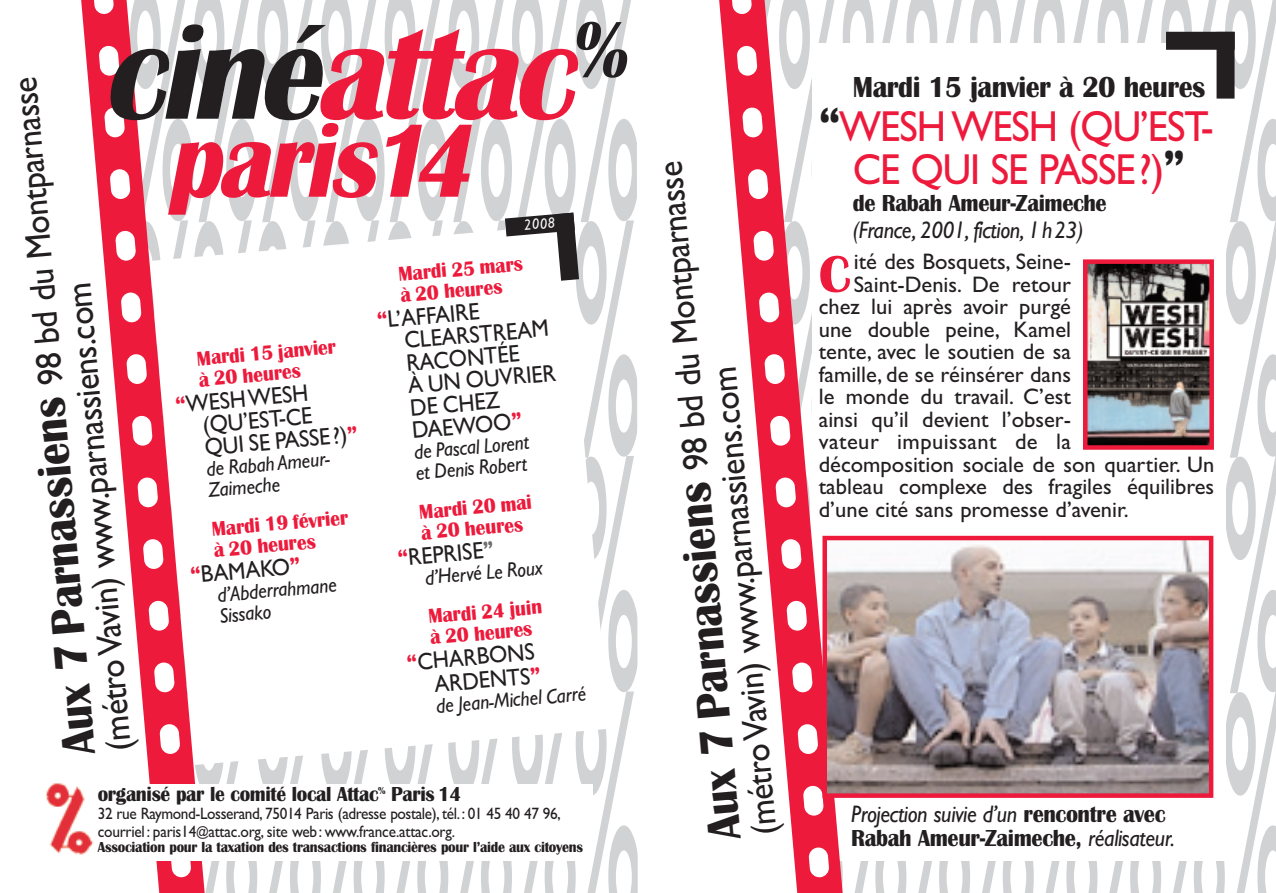
<style>
.page{position:relative;width:1276px;height:893px;background:#fff}
.page>*{position:absolute;margin:0;border:0;box-sizing:border-box;transform-origin:0 0}
.t1{font:339px "Gill Sans";color:#d1d2d4;scale:.3 1}
.t2{font:italic 700 138px "Britannic";color:#ed1a3c;scale:.9 1}
.t3{font:italic 700 108px "Britannic";color:#ed1a3c;scale:.9 1}
.t4{font:700 53.4px "Britannic";color:#ed1a3c}
.t5{font:43.5px/43.5px "Gill Sans";letter-spacing:-.025em;color:#ed1a3c;text-align:center;scale:.93 1}
.t6{font:36px/36px "Gill Sans";color:#231f20;scale:.93 1}
.t7{font:700 30px "Britannic";letter-spacing:-.02em;color:#231f20;scale:.93 1}
.t8{font:24px/22.5px "Gill Sans";color:#231f20;scale:.92 1}
.t9{font:italic 24px "Gill Sans";letter-spacing:-.015em;color:#231f20;scale:.93 1}
.t10{font:700 24px "Britannic";letter-spacing:-.02em;color:#231f20;scale:.93 1}
.t11{font:22.5px "Gill Sans";color:#231f20}
.t12{font:22.5px "Gill Sans";letter-spacing:.02em;color:#231f20}
.t13{font:700 21px/21px "Britannic";color:#ed1a3c;scale:.92 1}
.t14{font:italic 21px/21px "Gill Sans";color:#231f20;scale:.92 1}
.t15{font:700 21px "Britannic";letter-spacing:-.02em;color:#231f20;scale:.92 1}
.t16{font:16.5px/18px "Gill Sans";letter-spacing:-.025em;color:#231f20;scale:.93 1}
.t17{font:700 15px "Britannic";letter-spacing:-.02em;color:#231f20;scale:.93 1}
.t18{font:italic 15px "Gill Sans";color:#fff;scale:.93 1}
.s1{color:#231f20}
.s2{font-family:"Britannic";font-weight:700;font-size:48px}
.s3{font-family:"Britannic";font-weight:700;font-size:49.5px;color:#231f20}
.s4{font-family:"Britannic";font-weight:700;color:#ed1a3c}
.s5{font-family:"Britannic";font-weight:700;color:#6c6d70}
.s6{font-size:13.5px}
.s7{font-family:"Britannic";font-weight:700;font-style:normal}
.s8{font-family:"Gill Sans";font-weight:400;font-style:italic}
</style>
<div class="page">
<svg style="left:505px;top:212px;width:74px;height:69px"></svg>
<svg style="left:81px;top:0;width:124px;height:893px"></svg>
<svg style="left:110px;top:169px;width:21px;height:30px"></svg>
<svg style="left:104px;top:107px;width:21px;height:31px"></svg>
<svg style="left:99px;top:46px;width:20px;height:30px"></svg>
<svg style="left:93px;top:0;width:21px;height:14px"></svg>
<svg style="left:115px;top:230px;width:21px;height:31px"></svg>
<svg style="left:121px;top:292px;width:21px;height:31px"></svg>
<svg style="left:126px;top:354px;width:21px;height:30px"></svg>
<svg style="left:132px;top:415px;width:21px;height:31px"></svg>
<svg style="left:137px;top:477px;width:21px;height:31px"></svg>
<svg style="left:143px;top:539px;width:21px;height:30px"></svg>
<svg style="left:148px;top:600px;width:21px;height:31px"></svg>
<svg style="left:154px;top:662px;width:21px;height:31px"></svg>
<svg style="left:159px;top:724px;width:21px;height:30px"></svg>
<svg style="left:170px;top:860px;width:21px;height:18px"></svg>
<div style="left:43px;top:784px;width:550px;height:76px;background:#fff"></div>
<img style="left:46px;top:782px;width:48px;height:73px">
<div style="left:1166px;top:32px;width:68px;height:18px;background:#231f20"></div>
<div style="left:1216px;top:32px;width:18px;height:67px;background:#231f20"></div>
<svg style="left:719px;top:0;width:128px;height:893px"></svg>
<svg style="left:747px;top:169px;width:21px;height:30px"></svg>
<svg style="left:742px;top:107px;width:21px;height:31px"></svg>
<svg style="left:736px;top:46px;width:21px;height:30px"></svg>
<svg style="left:731px;top:0;width:21px;height:14px"></svg>
<svg style="left:753px;top:231px;width:21px;height:30px"></svg>
<svg style="left:758px;top:292px;width:21px;height:31px"></svg>
<svg style="left:764px;top:354px;width:21px;height:30px"></svg>
<svg style="left:770px;top:415px;width:20px;height:31px"></svg>
<svg style="left:775px;top:477px;width:21px;height:31px"></svg>
<svg style="left:781px;top:539px;width:20px;height:30px"></svg>
<svg style="left:786px;top:600px;width:21px;height:31px"></svg>
<svg style="left:792px;top:662px;width:21px;height:31px"></svg>
<svg style="left:797px;top:724px;width:21px;height:30px"></svg>
<svg style="left:803px;top:785px;width:21px;height:31px"></svg>
<svg style="left:808px;top:847px;width:21px;height:31px"></svg>
<img style="left:1088px;top:264px;width:121px;height:181px">
<div style="left:1083px;top:259px;width:131px;height:191px;border:4px solid #ed1a3c"></div>
<img style="left:827px;top:541px;width:381px;height:252px">
<div style="left:822px;top:536px;width:391px;height:262px;border:4px solid #ed1a3c"></div>
<h1 class="t1" style="left:0;top:-96px;width:4304px">%%%%%%%%%%%%%%%%%%%%</h1>
<h1 class="t1" style="left:0;top:140px;width:4304px">%%%%%%%%%%%%%%%%%%%%</h1>
<h1 class="t1" style="left:0;top:375px;width:4304px">%%%%%%%%%%%%%%%%%%%%</h1>
<h1 class="t1" style="left:0;top:611px;width:4304px">%%%%%%%%%%%%%%%%%%%%</h1>
<h2 class="t2" style="left:102px;top:-10px;width:603px"><span class="s1">ciné</span>attac<sup>%</sup></h2>
<h3 class="t3" style="left:167px;top:96px;width:366px">paris14</h3>
<h3 class="t6" style="left:65px;top:755px;width:732px;rotate:-95deg"><span class="s2">Aux 7 Parnassiens</span> 98 bd du Montparnasse m( étroVav ni ) wwwp. arnass ei ns c. om</h3>
<h3 class="t7" style="left:853px;top:69px;width:381px">Mardi 15 janvier à 20 heures</h3>
<h3 class="t5" style="left:819px;top:104px;width:426px"><span class="s3">“</span>WESH WESH (QU’EST-<br>CE QUI SE PASSE?)<span class="s3">”</span></h3>
<p class="t10" style="left:853px;top:189px;width:274px">de Rabah Ameur-Zaimeche</p>
<p class="t9" style="left:853px;top:216px;width:250px">(France, 2001, fiction, 1h23)</p>
<h3 class="t4" style="left:819px;top:242px;width:33px">C</h3>
<p class="t11" style="left:854px;top:248px;width:219px">ité des Bosquets, Seine-</p>
<h3 class="t6" style="left:710px;top:840px;width:732px;rotate:-95deg"><span class="s2">Aux 7 Parnassiens</span> 98 bd du Montparnasse m( étroVav ni ) wwwp. arnass ei ns c. om</h3>
<p class="t18" style="left:523px;top:216px;width:35px;rotate:-5deg">2008</p>
<p class="t13" style="left:398px;top:264px;width:137px;rotate:-5deg">Mardi 25 mars à 20 heures</p>
<p class="t8" style="left:401px;top:307px;width:162px;text-indent:-26px;rotate:-5deg"><span class="s4">“</span>L’AFFAIRE<br>CLEARSTREAM<br>RACONTÉE<br>À UN OUVRIER<br>DE CHEZ<br>DAEWOO<span class="s4">”</span></p>
<p class="t14" style="left:413px;top:441px;width:127px;rotate:-5deg">de Pascal Lorent et Denis Robert</p>
<p class="t13" style="left:418px;top:501px;width:124px;rotate:-5deg">Mardi 20 mai à 20 heures</p>
<p class="t8" style="left:397px;top:546px;width:106px;rotate:-5deg"><span class="s4">“</span>REPRISE<span class="s5">”</span></p>
<p class="t14" style="left:424px;top:567px;width:130px;rotate:-5deg">d’Hervé Le Roux</p>
<p class="t13" style="left:427px;top:606px;width:125px;rotate:-5deg">Mardi 24 juin à 20 heures</p>
<p class="t8" style="left:406px;top:650px;width:145px;line-height:24px;text-align:right;rotate:-5deg"><span class="s4">“</span>CHARBONS<br>ARDENTS<span class="s4">”</span></p>
<p class="t11" style="left:854px;top:271px;width:219px">Saint-Denis. De retour</p>
<p class="t11" style="left:819px;top:293px;width:254px">chez lui après avoir purgé</p>
<p class="t11" style="left:819px;top:316px;width:254px">une double peine, Kamel</p>
<p class="t11" style="left:819px;top:338px;width:254px">tente, avec le soutien de sa</p>
<p class="t11" style="left:819px;top:361px;width:254px">famille, de se réinsérer dans</p>
<p class="t11" style="left:819px;top:383px;width:254px">le monde du travail. C’est</p>
<p class="t11" style="left:819px;top:406px;width:254px">ainsi qu’il devient l’obser-</p>
<p class="t12" style="left:819px;top:428px;width:254px">vateur impuissant de la</p>
<p class="t11" style="left:819px;top:451px;width:397px">décomposition sociale de son quartier. Un</p>
<p class="t11" style="left:819px;top:473px;width:397px">tableau complexe des fragiles équilibres</p>
<p class="t11" style="left:819px;top:496px;width:311px">d’une cité sans promesse d’avenir.</p>
<p class="t13" style="left:196px;top:348px;width:153px;rotate:-5deg">Mardi 15 janvier à 20 heures</p>
<p class="t8" style="left:200px;top:391px;width:168px;text-indent:-26px;rotate:-5deg"><span class="s4">“</span>WESHWESH (QU’EST-CE<br>QUI SE PASSE?)<span class="s4">”</span></p>
<p class="t14" style="left:206px;top:458px;width:136px;rotate:-5deg">de Rabah Ameur-<br>Zaimeche</p>
<p class="t13" style="left:211px;top:518px;width:150px;rotate:-5deg">Mardi 19 février à 20 heures</p>
<p class="t8" style="left:189px;top:564px;width:122px;rotate:-5deg"><span class="s4">“</span>BAMAKO<span class="s4">”</span></p>
<p class="t14" style="left:217px;top:584px;width:131px;rotate:-5deg">d’Abderrahmane<br>Sissako</p>
<p class="t14" style="left:435px;top:695px;width:165px;rotate:-5deg">de Jean-Michel Carré</p>
<p class="t15" style="left:98px;top:781px;width:397px">organisé par le comité local Attac<sup>%</sup> Paris 14</p>
<p class="t16" style="left:98px;top:804px;width:499px">32 rue Raymond-Losserand, 75014 Paris (adresse postale), tél.: 01 45 40 47 96, courriel: paris14<span class="s6">@</span>attac.org, site web: www.france.attac.org.</p>
<p class="t17" style="left:98px;top:838px;width:523px">Association pour la taxation des transactions financières pour l’aide aux citoyens</p>
<p class="t9" style="left:851px;top:800px;width:339px">Projection suivie d’un <span class="s7">rencontre avec</span></p>
<p class="t10" style="left:851px;top:824px;width:349px">Rabah Ameur-Zaimeche, <span class="s8">réalisateur.</span></p>
</div>
